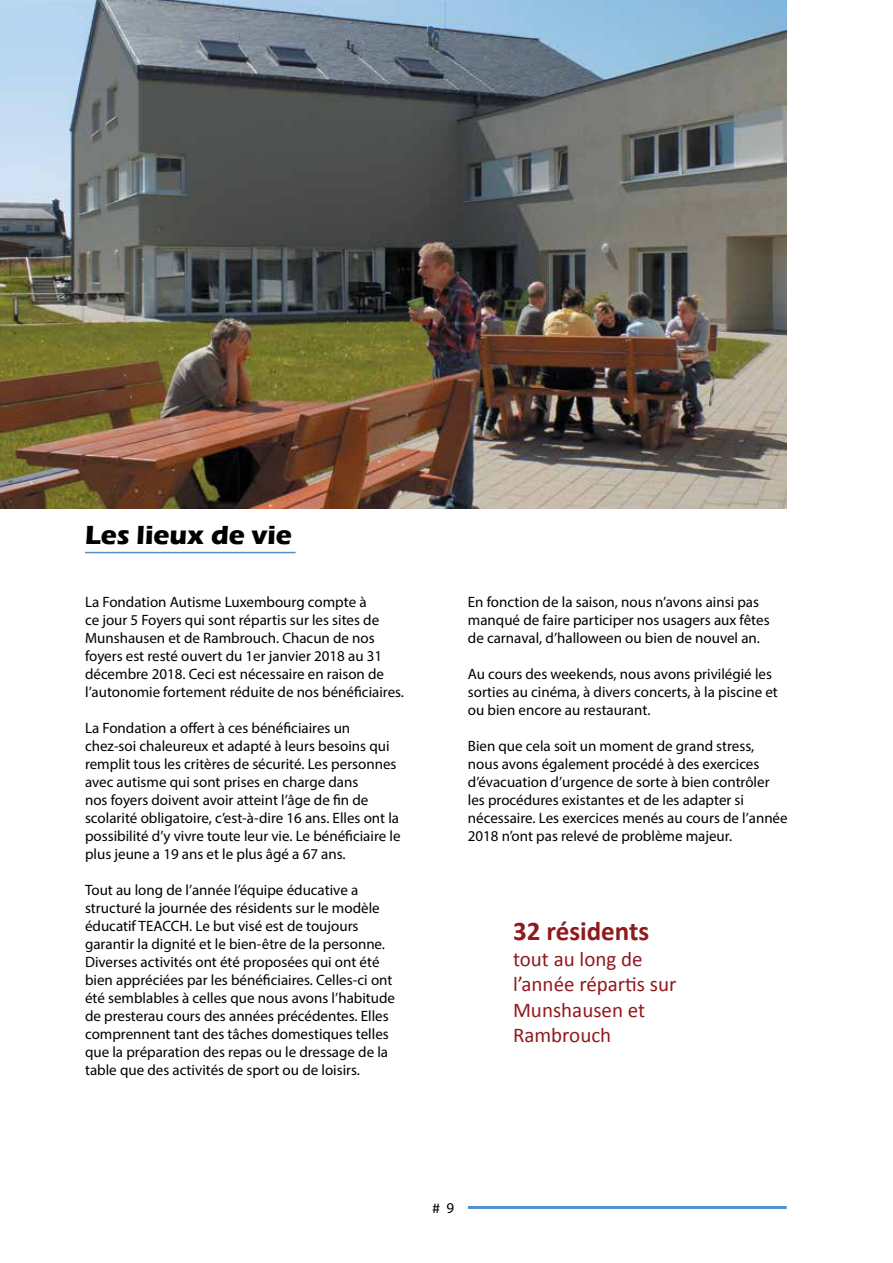
<style>
.page{position:relative;width:893px;height:1263px;background:#fff}
.page>*{position:absolute;margin:0;border:0;box-sizing:border-box;transform-origin:0 0}
.t1{font:700 27px "Eras ITC";color:#000}
.t2{font:700 27px "Calibri";color:#90191c}
.t3{font:21px/25.5px "Calibri";color:#90191c}
.t4{font:15px/18px "Myriad Pro";color:#000}
.t5{font:15px "Calibri";color:#000}
.s1{font-family:"Myriad Pro"}
</style>
<div class="page">
<hr style="left:468px;top:1206px;width:319px;height:3px;background:#5091cd">
<img style="left:0;top:0;width:787px;height:508px">
<hr style="left:85px;top:552px;width:211px;height:1px;background:#5091cd">
<h1 class="t1" style="left:85px;top:520px;width:208px">Les lieux de vie</h1>
<p class="t4" style="left:85px;top:592px;width:321px">La Fondation Autisme Luxembourg compte à<br>ce jour 5 Foyers qui sont répartis sur les sites de Munshausen et de Rambrouch. Chacun de nos foyers est resté ouvert du 1er janvier 2018 au 31 décembre 2018. Ceci est nécessaire en raison de l’autonomie fortement réduite de nos bénéficiaires.</p>
<p class="t4" style="left:85px;top:718px;width:317px">La Fondation a offert à ces bénéficiaires un chez-soi chaleureux et adapté à leurs besoins qui remplit tous les critères de sécurité. Les personnes avec autisme qui sont prises en charge dans<br>nos foyers doivent avoir atteint l’âge de fin de scolarité obligatoire, c’est-à-dire 16 ans. Elles ont la possibilité d’y vivre toute leur vie. Le bénéficiaire le plus jeune a 19 ans et le plus âgé a 67 ans.</p>
<p class="t4" style="left:85px;top:880px;width:312px">Tout au long de l’année l’équipe éducative a structuré la journée des résidents sur le modèle éducatif TEACCH. Le but visé est de toujours garantir la dignité et le bien-être de la personne.<br>Diverses activités ont été proposées qui ont été bien appréciées par les bénéficiaires. Celles-ci ont été semblables à celles que nous avons l’habitude de presterau cours des années précédentes. Elles comprennent tant des tâches domestiques telles que la préparation des repas ou le dressage de la table que des activités de sport ou de loisirs.</p>
<p class="t4" style="left:468px;top:592px;width:303px">En fonction de la saison, nous n’avons ainsi pas manqué de faire participer nos usagers aux fêtes de carnaval, d’halloween ou bien de nouvel an.</p>
<p class="t4" style="left:468px;top:664px;width:312px">Au cours des weekends, nous avons privilégié les sorties au cinéma, à divers concerts, à la piscine et ou bien encore au restaurant.</p>
<p class="t4" style="left:468px;top:736px;width:321px">Bien que cela soit un moment de grand stress, nous avons également procédé à des exercices d’évacuation d’urgence de sorte à bien contrôler les procédures existantes et de les adapter si nécessaire. Les exercices menés au cours de l’année 2018 n’ont pas relevé de problème majeur.</p>
<h1 class="t2" style="left:513px;top:914px;width:138px">32 résidents</h1>
<h2 class="t3" style="left:513px;top:946px;width:165px">tout au long de l’année répartis sur<br>Munshausen et<br>Rambrouch</h2>
<p class="t5" style="left:433px;top:1198px;width:23px"># <span class="s1">9</span></p>
</div>
